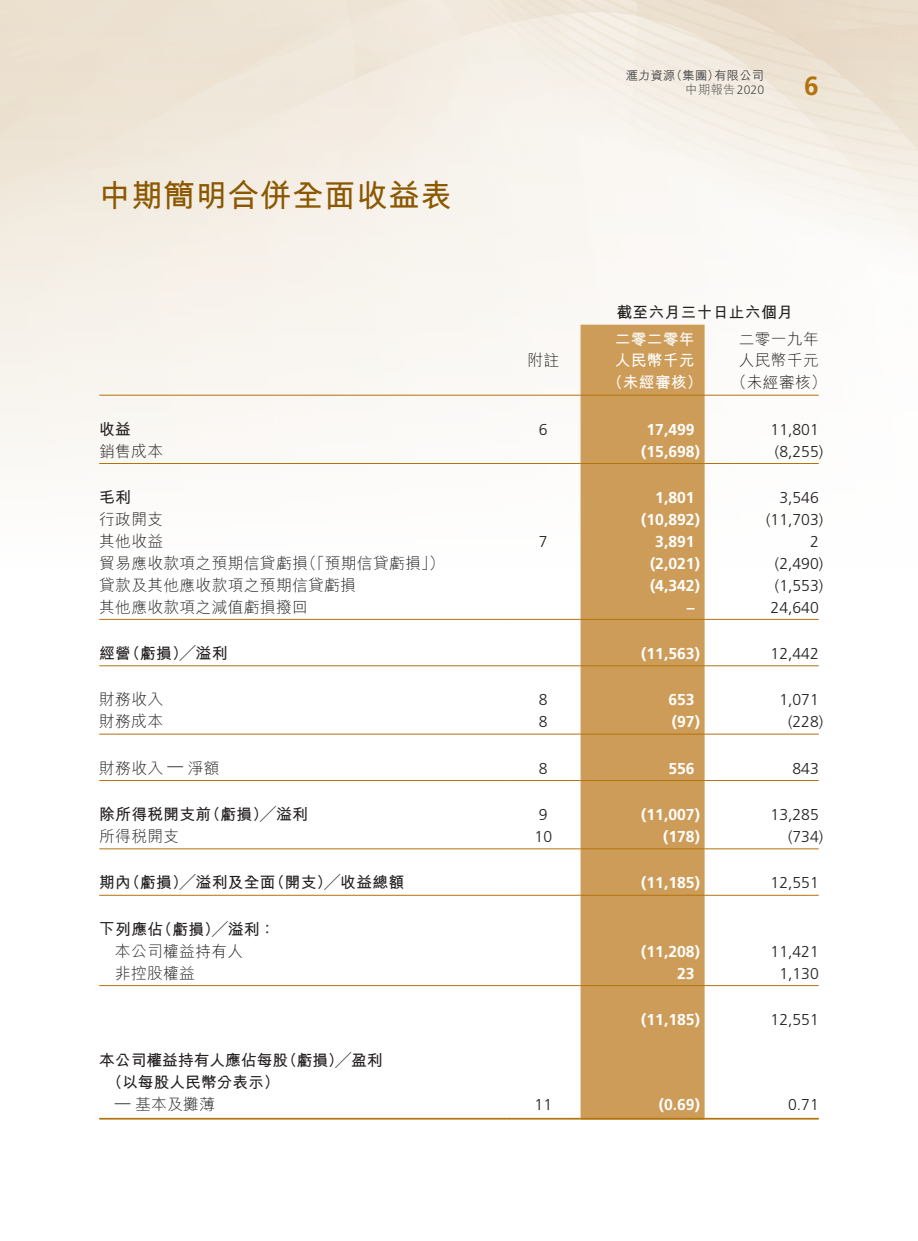
<style>
.page{position:relative;width:918px;height:1241px;background:#fff}
.page>*{position:absolute;margin:0;border:0;box-sizing:border-box;transform-origin:0 0}
.t1{font:700 31.5px "M Hei HK";letter-spacing:.02em;color:#8b5800}
.t2{font:700 26.25px "Frutiger LT Std";color:#b2730b}
._50_Table_txt{font:300 15.75px "M Hei HK";letter-spacing:.02em;color:#231f20}
._50_Table_txt-2{font:300 15.75px "Frutiger LT Std";color:#231f20}
._50_Table_txt-3{font:700 15.75px "Frutiger LT Std";color:#fff}
._50_Table_txt-4{font:700 15.75px "M Hei HK";letter-spacing:.02em;color:#231f20}
._50_Table_txt-5{font:700 15.75px "M Hei HK";color:#231f20}
._50_Table_txt-6{font:700 15.75px "M Hei HK";letter-spacing:.02em;color:#fff}
.t3{font:500 12.25px "M Hei HK";letter-spacing:.02em;color:#4b4c4d}
.t4{font:300 12.25px "M Hei HK";color:#4b4c4d}
.s1{font-family:"Frutiger LT Std"}
</style>
<div class="page">
<img style="left:0;top:0;width:918px;height:818px">
<div style="left:580px;top:324px;width:124px;height:793px;background:#cd9c59"></div>
<hr style="left:99px;top:394px;width:407px;height:1px;background:#b2730b">
<hr style="left:506px;top:394px;width:74px;height:1px;background:#b2730b">
<hr style="left:580px;top:394px;width:124px;height:1px;background:#b2730b">
<hr style="left:704px;top:394px;width:114px;height:1px;background:#b2730b">
<hr style="left:99px;top:463px;width:407px;height:1px;background:#b2730b">
<hr style="left:506px;top:463px;width:74px;height:1px;background:#b2730b">
<hr style="left:580px;top:463px;width:124px;height:1px;background:#b2730b">
<hr style="left:704px;top:463px;width:114px;height:1px;background:#b2730b">
<hr style="left:99px;top:619px;width:407px;height:1px;background:#b2730b">
<hr style="left:506px;top:619px;width:74px;height:1px;background:#b2730b">
<hr style="left:580px;top:619px;width:124px;height:1px;background:#b2730b">
<hr style="left:704px;top:619px;width:114px;height:1px;background:#b2730b">
<hr style="left:99px;top:665px;width:407px;height:1px;background:#b2730b">
<hr style="left:506px;top:665px;width:74px;height:1px;background:#b2730b">
<hr style="left:580px;top:665px;width:124px;height:1px;background:#b2730b">
<hr style="left:704px;top:665px;width:114px;height:1px;background:#b2730b">
<hr style="left:99px;top:733px;width:407px;height:1px;background:#b2730b">
<hr style="left:506px;top:733px;width:74px;height:1px;background:#b2730b">
<hr style="left:580px;top:733px;width:124px;height:1px;background:#b2730b">
<hr style="left:704px;top:733px;width:114px;height:1px;background:#b2730b">
<hr style="left:99px;top:780px;width:407px;height:1px;background:#b2730b">
<hr style="left:506px;top:780px;width:74px;height:1px;background:#b2730b">
<hr style="left:580px;top:780px;width:124px;height:1px;background:#b2730b">
<hr style="left:704px;top:780px;width:114px;height:1px;background:#b2730b">
<hr style="left:99px;top:848px;width:407px;height:1px;background:#b2730b">
<hr style="left:506px;top:848px;width:74px;height:1px;background:#b2730b">
<hr style="left:580px;top:848px;width:124px;height:1px;background:#b2730b">
<hr style="left:704px;top:848px;width:114px;height:1px;background:#b2730b">
<hr style="left:99px;top:894px;width:407px;height:1px;background:#b2730b">
<hr style="left:506px;top:894px;width:74px;height:1px;background:#b2730b">
<hr style="left:580px;top:894px;width:124px;height:1px;background:#b2730b">
<hr style="left:704px;top:894px;width:114px;height:1px;background:#b2730b">
<hr style="left:99px;top:984px;width:407px;height:1px;background:#b2730b">
<hr style="left:506px;top:984px;width:74px;height:1px;background:#b2730b">
<hr style="left:580px;top:984px;width:124px;height:1px;background:#b2730b">
<hr style="left:704px;top:984px;width:114px;height:1px;background:#b2730b">
<hr style="left:99px;top:1117px;width:407px;height:2px;background:#b2730b">
<hr style="left:506px;top:1117px;width:74px;height:2px;background:#b2730b">
<hr style="left:580px;top:1117px;width:124px;height:2px;background:#b2730b">
<hr style="left:704px;top:1117px;width:114px;height:2px;background:#b2730b">
<p class="t3" style="left:670px;top:66px;width:51px">（集團）</p>
<p class="t3" style="left:714px;top:66px;width:51px">有限公司</p>
<p class="t3" style="left:625px;top:66px;width:51px">滙力資源</p>
<p class="t4" style="left:685px;top:83px;width:80px">中期報告<span class="s1">2020</span></p>
<p class="t2" style="left:804px;top:70px;width:16px">6</p>
<p class="t1" style="left:99px;top:172px;width:354px">中期簡明合併全面收益表</p>
<p class="_50_Table_txt-4" style="left:616px;top:300px;width:178px">截至六月三十日止六個月</p>
<p class="_50_Table_txt" style="left:738px;top:331px;width:82px">二零一九年</p>
<p class="_50_Table_txt-6" style="left:614px;top:327px;width:82px">二零二零年</p>
<p class="_50_Table_txt" style="left:527px;top:352px;width:33px">附註</p>
<p class="_50_Table_txt-6" style="left:614px;top:349px;width:82px">人民幣千元</p>
<p class="_50_Table_txt" style="left:738px;top:352px;width:82px">人民幣千元</p>
<p class="_50_Table_txt-6" style="left:607px;top:371px;width:97px">（未經審核）</p>
<p class="_50_Table_txt" style="left:731px;top:374px;width:97px">（未經審核(</p>
<p class="_50_Table_txt-4" style="left:99px;top:417px;width:33px">收益</p>
<p class="_50_Table_txt-2" style="left:539px;top:420px;width:10px">6</p>
<p class="_50_Table_txt-3" style="left:646px;top:420px;width:50px">17,499</p>
<p class="_50_Table_txt-2" style="left:770px;top:420px;width:50px">11,801</p>
<p class="_50_Table_txt" style="left:99px;top:443px;width:65px">銷售成本</p>
<p class="_50_Table_txt-3" style="left:641px;top:442px;width:60px">)15,698(</p>
<p class="_50_Table_txt-2" style="left:775px;top:442px;width:50px">)8,255(</p>
<p class="_50_Table_txt-4" style="left:99px;top:486px;width:33px">毛利</p>
<p class="_50_Table_txt-3" style="left:655px;top:488px;width:41px">1,801</p>
<p class="_50_Table_txt-2" style="left:779px;top:488px;width:41px">3,546</p>
<p class="_50_Table_txt" style="left:99px;top:511px;width:65px">行政開支</p>
<p class="_50_Table_txt-3" style="left:641px;top:510px;width:60px">)10,892(</p>
<p class="_50_Table_txt-2" style="left:766px;top:510px;width:58px">)11,703(</p>
<p class="_50_Table_txt" style="left:99px;top:533px;width:65px">其他收益</p>
<p class="_50_Table_txt-2" style="left:539px;top:532px;width:10px">7</p>
<p class="_50_Table_txt-3" style="left:655px;top:532px;width:41px">3,891</p>
<p class="_50_Table_txt-2" style="left:810px;top:532px;width:10px">2</p>
<p class="_50_Table_txt" style="left:99px;top:555px;width:210px">貿易應收款項之預期信貸虧損</p>
<p class="_50_Table_txt" style="left:301px;top:555px;width:145px">（「預期信貸虧損 (「</p>
<p class="_50_Table_txt-3" style="left:650px;top:554px;width:51px">)2,021(</p>
<p class="_50_Table_txt-2" style="left:775px;top:554px;width:50px">)2,490(</p>
<p class="_50_Table_txt" style="left:99px;top:576px;width:258px">貸款及其他應收款項之預期信貸虧損</p>
<p class="_50_Table_txt-3" style="left:650px;top:576px;width:51px">)4,342(</p>
<p class="_50_Table_txt-2" style="left:775px;top:576px;width:50px">)1,553(</p>
<p class="_50_Table_txt" style="left:99px;top:598px;width:210px">其他應收款項之減值虧損撥回</p>
<p class="_50_Table_txt-3" style="left:687px;top:597px;width:9px">–</p>
<p class="_50_Table_txt-2" style="left:770px;top:598px;width:50px">24,640</p>
<p class="_50_Table_txt-4" style="left:124px;top:641px;width:105px">（虧損）╱溢利</p>
<p class="_50_Table_txt-4" style="left:99px;top:641px;width:33px">經營</p>
<p class="_50_Table_txt-3" style="left:641px;top:644px;width:60px">)11,563(</p>
<p class="_50_Table_txt-2" style="left:770px;top:644px;width:50px">12,442</p>
<p class="_50_Table_txt" style="left:99px;top:691px;width:65px">財務收入</p>
<p class="_50_Table_txt-2" style="left:539px;top:691px;width:10px">8</p>
<p class="_50_Table_txt-3" style="left:668px;top:690px;width:28px">653</p>
<p class="_50_Table_txt-2" style="left:779px;top:691px;width:41px">1,071</p>
<p class="_50_Table_txt" style="left:99px;top:713px;width:65px">財務成本</p>
<p class="_50_Table_txt-2" style="left:539px;top:712px;width:10px">8</p>
<p class="_50_Table_txt-3" style="left:672px;top:712px;width:30px">)97(</p>
<p class="_50_Table_txt-2" style="left:788px;top:712px;width:37px">)228(</p>
<p class="_50_Table_txt" style="left:99px;top:759px;width:65px">財務收入</p>
<p class="_50_Table_txt" style="left:188px;top:759px;width:33px">淨額</p>
<p class="_50_Table_txt-2" style="left:168px;top:756px;width:17px">—</p>
<p class="_50_Table_txt-2" style="left:539px;top:759px;width:10px">8</p>
<p class="_50_Table_txt-3" style="left:668px;top:758px;width:28px">556</p>
<p class="_50_Table_txt-2" style="left:792px;top:759px;width:28px">843</p>
<p class="_50_Table_txt-4" style="left:205px;top:802px;width:105px">（虧損）╱溢利</p>
<p class="_50_Table_txt-4" style="left:99px;top:802px;width:114px">除所得稅開支前</p>
<p class="_50_Table_txt-2" style="left:539px;top:805px;width:10px">9</p>
<p class="_50_Table_txt-3" style="left:641px;top:805px;width:60px">)11,007(</p>
<p class="_50_Table_txt-2" style="left:770px;top:805px;width:50px">13,285</p>
<p class="_50_Table_txt" style="left:99px;top:828px;width:82px">所得稅開支</p>
<p class="_50_Table_txt-2" style="left:534px;top:827px;width:19px">10</p>
<p class="_50_Table_txt-3" style="left:663px;top:827px;width:38px">)178(</p>
<p class="_50_Table_txt-2" style="left:788px;top:827px;width:37px">)734(</p>
<p class="_50_Table_txt-4" style="left:124px;top:871px;width:153px">（虧損）╱溢利及全面</p>
<p class="_50_Table_txt-4" style="left:269px;top:871px;width:137px">（開支）╱收益總額</p>
<p class="_50_Table_txt-4" style="left:99px;top:871px;width:33px">期內</p>
<p class="_50_Table_txt-3" style="left:641px;top:873px;width:60px">)11,185(</p>
<p class="_50_Table_txt-2" style="left:770px;top:873px;width:50px">12,551</p>
<p class="_50_Table_txt-4" style="left:157px;top:917px;width:120px">（虧損）╱溢利：</p>
<p class="_50_Table_txt-4" style="left:99px;top:917px;width:65px">下列應佔</p>
<p class="_50_Table_txt" style="left:115px;top:942px;width:130px">本公司權益持有人</p>
<p class="_50_Table_txt-3" style="left:641px;top:941px;width:60px">)11,208(</p>
<p class="_50_Table_txt-2" style="left:770px;top:942px;width:50px">11,421</p>
<p class="_50_Table_txt" style="left:115px;top:964px;width:82px">非控股權益</p>
<p class="_50_Table_txt-3" style="left:677px;top:963px;width:19px">23</p>
<p class="_50_Table_txt-2" style="left:779px;top:964px;width:41px">1,130</p>
<p class="_50_Table_txt-3" style="left:641px;top:1010px;width:60px">)11,185(</p>
<p class="_50_Table_txt-2" style="left:770px;top:1010px;width:50px">12,551</p>
<p class="_50_Table_txt-4" style="left:281px;top:1048px;width:103px">（虧損）╱盈利</p>
<p class="_50_Table_txt-5" style="left:99px;top:1048px;width:190px">本公司權益持有人應佔每股</p>
<p class="_50_Table_txt-5" style="left:107px;top:1070px;width:174px">（以每股人民幣分表示(</p>
<p class="_50_Table_txt" style="left:135px;top:1096px;width:82px">基本及攤薄</p>
<p class="_50_Table_txt-2" style="left:115px;top:1093px;width:17px">—</p>
<p class="_50_Table_txt-2" style="left:534px;top:1095px;width:19px">11</p>
<p class="_50_Table_txt-3" style="left:659px;top:1095px;width:43px">)0.69(</p>
<p class="_50_Table_txt-2" style="left:788px;top:1095px;width:32px">0.71</p>
</div>
